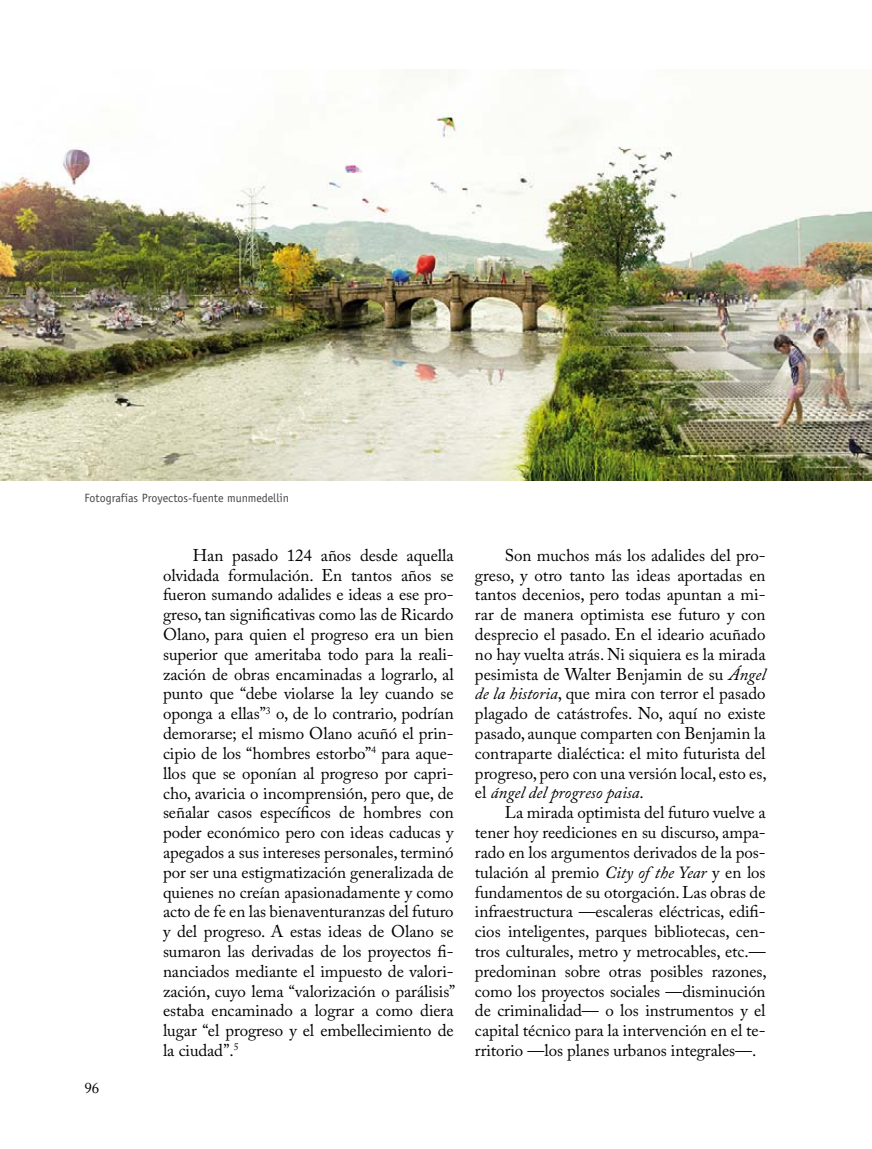
<style>
.page{position:relative;width:872px;height:1149px;background:#fff}
.page>*{position:absolute;margin:0;border:0;box-sizing:border-box;transform-origin:0 0}
.t1{font:16.95px/19.8px "Adobe Caslon Pro";letter-spacing:-.005em;color:#000;text-align:justify}
.t2{font:15px "Adobe Caslon Pro";color:#000}
.t3{font:12px "Officina Sans";color:#464648}
.s1{font-style:italic}
</style>
<div class="page">
<img style="left:0;top:69px;width:872px;height:411px">
<p class="t3" style="left:84px;top:490px;width:206px">Fotografías Proyectos-fuente munmedellin</p>
<p class="t2" style="left:84px;top:1078px;width:17px">96</p>
<p class="t1" style="left:163px;top:544px;width:294px;text-indent:30px">Han pasado 124 años desde aquella olvidada formulación. En tantos años se fueron sumando adalides e ideas a ese pro&shy;greso, tan significativas como las de Ricardo Olano, para quien el progreso era un bien superior que ameritaba todo para la reali&shy;zación de obras encaminadas a lograrlo, al punto que “debe violarse la ley cuando se oponga a ellas”<sup>3</sup> o, de lo contrario, podrían demorarse; el mismo Olano acuñó el prin&shy;cipio de los “hombres estorbo”<sup>4</sup> para aque&shy;llos que se oponían al progreso por capri&shy;cho, avaricia o incomprensión, pero que, de señalar casos específicos de hombres con poder económico pero con ideas caducas y apegados a sus intereses personales, terminó por ser una estigmatización generalizada de quienes no creían apasionadamente y como acto de fe en las bienaventuranzas del futuro y del progreso. A estas ideas de Olano se sumaron las derivadas de los proyectos fi&shy;nanciados mediante el impuesto de valori&shy;zación, cuyo lema “valorización o parálisis” estaba encaminado a lograr a como diera lugar “el progreso y el embellecimiento de la ciudad”.<sup>5</sup></p>
<p class="t1" style="left:475px;top:544px;width:293px;text-indent:30px">Son muchos más los adalides del pro&shy;greso, y otro tanto las ideas aportadas en tantos decenios, pero todas apuntan a mi&shy;rar de manera optimista ese futuro y con desprecio el pasado. En el ideario acuñado no hay vuelta atrás. Ni siquiera es la mirada pesimista de Walter Benjamin de su <span class="s1">Ángel de la historia</span>, que mira con terror el pasado plagado de catástrofes. No, aquí no existe pasado, aunque comparten con Benjamin la contraparte dialéctica: el mito futurista del progreso, pero con una versión local, esto es, el <span class="s1">ángel del progreso paisa</span>.</p>
<p class="t1" style="left:475px;top:802px;width:293px;text-indent:30px">La mirada optimista del futuro vuelve a tener hoy reediciones en su discurso, ampa&shy;rado en los argumentos derivados de la pos&shy;tulación al premio <span class="s1">City of the Year</span> y en los fundamentos de su otorgación. Las obras de infraestructura —escaleras eléctricas, edifi&shy;cios inteligentes, parques bibliotecas, cen&shy;tros culturales, metro y metrocables, etc.— predominan sobre otras posibles razones, como los proyectos sociales —disminución de criminalidad— o los instrumentos y el capital técnico para la intervención en el te&shy;rritorio —los planes urbanos integrales—.</p>
</div>
